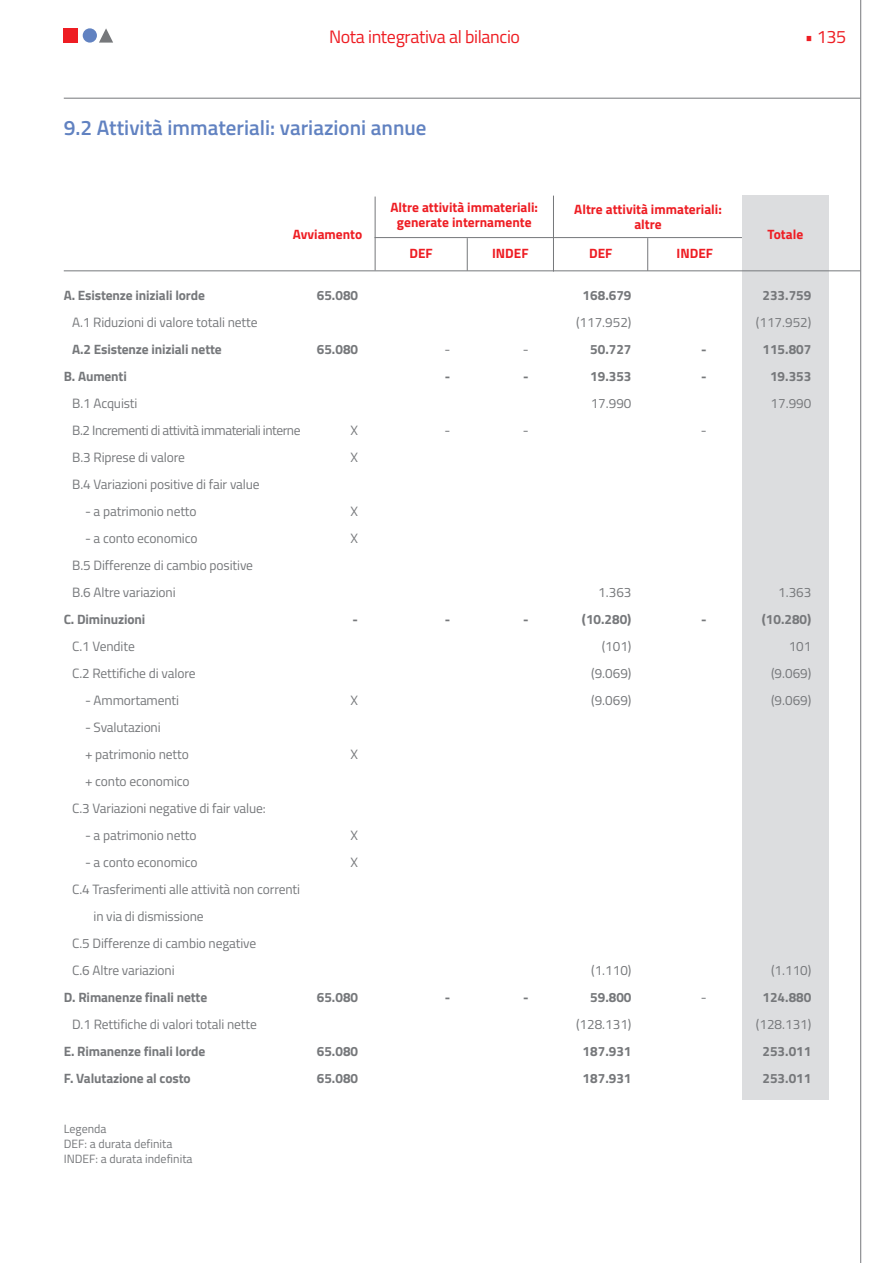
<style>
.page{position:relative;width:893px;height:1263px;background:#fff}
.page>*{position:absolute;margin:0;border:0;box-sizing:border-box;transform-origin:0 0}
.t1{font:600 21px "Titillium";color:#6182c1}
.t2{font:18px "Titillium";letter-spacing:-.02em;color:#ee1d23}
.t3{font:13.5px/27px "Titillium";letter-spacing:-.01em;color:#76787b}
.t4{font:700 13.5px/27px "Titillium";letter-spacing:-.01em;color:#76787b}
.t5{font:700 13.5px/15px "Titillium";color:#ee1d23;text-align:center}
.t6{font:12px/15px "Titillium";color:#76787b}
</style>
<div class="page">
<div style="left:64px;top:28px;width:14px;height:15px;background:#ee1d23"></div>
<svg style="left:99px;top:28px;width:14px;height:15px"></svg>
<div style="left:83px;top:28px;width:14px;height:15px;background:#6182c1;border-radius:50%"></div>
<div style="left:742px;top:196px;width:86px;height:904px;background:#dcdddf"></div>
<hr style="left:64px;top:270px;width:796px;height:1px;background:#76787b">
<hr style="left:554px;top:237px;width:188px;height:1px;background:#76787b">
<hr style="left:375px;top:237px;width:179px;height:1px;background:#76787b">
<hr style="left:647px;top:238px;width:1px;height:33px;background:#76787b">
<hr style="left:467px;top:238px;width:1px;height:33px;background:#76787b">
<hr style="left:553px;top:196px;width:1px;height:76px;background:#76787b">
<hr style="left:375px;top:197px;width:1px;height:73px;background:#76787b">
<hr style="left:64px;top:98px;width:796px;height:1px;background:#76787b">
<hr style="left:860px;top:0;width:1px;height:1263px;background:#76787b">
<h2 class="t2" style="left:329px;top:23px;width:192px">Nota integrativa al bilancio</h2>
<h1 class="t1" style="left:64px;top:112px;width:364px">9.2 Attività immateriali: variazioni annue</h1>
<p class="t5" style="left:293px;top:226px;width:71px">Avviamento</p>
<p class="t5" style="left:390px;top:199px;width:149px">Altre attività immateriali: generate internamente</p>
<p class="t5" style="left:574px;top:201px;width:149px">Altre attività immateriali: altre</p>
<p class="t4" style="left:64px;top:281px;width:143px">A. Esistenze iniziali lorde</p>
<p class="t3" style="left:72px;top:308px;width:187px">A.1 Riduzioni di valore totali nette</p>
<p class="t4" style="left:64px;top:335px;width:160px;text-indent:9px">A.2 Esistenze iniziali nette<br>B. Aumenti</p>
<p class="t3" style="left:72px;top:389px;width:230px">B.1 Acquisti<br>B.2 Incrementi di attività immateriali interne<br>B.3 Riprese di valore<br>B.4 Variazioni positive di fair value</p>
<p class="t3" style="left:85px;top:497px;width:113px">- a patrimonio netto</p>
<p class="t3" style="left:72px;top:524px;width:182px;text-indent:13px">- a conto economico<br>B.5 Differenze di cambio positive<br>B.6 Altre variazioni</p>
<p class="t4" style="left:64px;top:605px;width:83px">C. Diminuzioni</p>
<p class="t3" style="left:72px;top:632px;width:125px">C.1 Vendite<br>C.2 Rettifiche di valore</p>
<p class="t3" style="left:85px;top:686px;width:96px">- Ammortamenti</p>
<p class="t3" style="left:85px;top:713px;width:77px">- Svalutazioni</p>
<p class="t3" style="left:85px;top:740px;width:105px">+ patrimonio netto</p>
<p class="t3" style="left:85px;top:767px;width:106px">+ conto economico</p>
<p class="t3" style="left:72px;top:794px;width:195px">C.3 Variazioni negative di fair value:</p>
<p class="t3" style="left:85px;top:821px;width:113px">- a patrimonio netto</p>
<p class="t3" style="left:85px;top:848px;width:114px">- a conto economico</p>
<p class="t3" style="left:72px;top:875px;width:229px">C.4 Trasferimenti alle attività non correnti</p>
<p class="t3" style="left:94px;top:902px;width:112px">in via di dismissione</p>
<p class="t3" style="left:72px;top:929px;width:186px">C.5 Differenze di cambio negative</p>
<p class="t3" style="left:72px;top:956px;width:104px">C.6 Altre variazioni</p>
<p class="t4" style="left:64px;top:983px;width:145px">D. Rimanenze finali nette</p>
<p class="t3" style="left:72px;top:1010px;width:186px">D.1 Rettifiche di valori totali nette</p>
<p class="t4" style="left:64px;top:1037px;width:143px">E. Rimanenze finali lorde<br>F. Valutazione al costo</p>
<p class="t6" style="left:64px;top:1120px;width:130px">Legenda<br>DEF: a durata definita<br>INDEF: a durata indefinita</p>
<p class="t4" style="left:317px;top:281px;width:43px">65.080</p>
<p class="t4" style="left:317px;top:335px;width:43px">65.080</p>
<p class="t3" style="left:351px;top:416px;width:9px">X<br>X</p>
<p class="t3" style="left:351px;top:497px;width:9px">X<br>X</p>
<p class="t4" style="left:353px;top:605px;width:7px">-</p>
<p class="t3" style="left:351px;top:686px;width:9px">X</p>
<p class="t3" style="left:351px;top:740px;width:9px">X</p>
<p class="t3" style="left:351px;top:821px;width:9px">X<br>X</p>
<p class="t4" style="left:317px;top:983px;width:43px">65.080</p>
<p class="t4" style="left:317px;top:1037px;width:43px">65.080<br>65.080</p>
<p class="t5" style="left:409px;top:245px;width:25px">DEF</p>
<p class="t5" style="left:492px;top:245px;width:38px">INDEF</p>
<p class="t5" style="left:589px;top:245px;width:25px">DEF</p>
<p class="t5" style="left:677px;top:245px;width:38px">INDEF</p>
<p class="t3" style="left:444px;top:335px;width:7px">-</p>
<p class="t4" style="left:445px;top:362px;width:7px">-</p>
<p class="t3" style="left:523px;top:335px;width:7px">-</p>
<p class="t4" style="left:523px;top:362px;width:7px">-</p>
<p class="t4" style="left:583px;top:281px;width:50px">168.679</p>
<p class="t3" style="left:576px;top:308px;width:57px">(117.952)</p>
<p class="t4" style="left:590px;top:335px;width:43px">50.727<br>19.353</p>
<p class="t3" style="left:591px;top:389px;width:42px">17.990</p>
<p class="t4" style="left:701px;top:335px;width:7px">- -</p>
<p class="t3" style="left:444px;top:416px;width:7px">-</p>
<p class="t3" style="left:523px;top:416px;width:7px">-</p>
<p class="t3" style="left:701px;top:416px;width:7px">-</p>
<p class="t4" style="left:445px;top:605px;width:7px">-</p>
<p class="t4" style="left:523px;top:605px;width:7px">-</p>
<p class="t3" style="left:598px;top:578px;width:35px">1.363</p>
<p class="t4" style="left:582px;top:605px;width:51px">(10.280)</p>
<p class="t3" style="left:591px;top:632px;width:42px;text-align:justify;text-indent:10px">(101) (9.069) (9.069)</p>
<p class="t4" style="left:701px;top:605px;width:7px">-</p>
<p class="t4" style="left:445px;top:983px;width:7px">-</p>
<p class="t4" style="left:523px;top:983px;width:7px">-</p>
<p class="t3" style="left:591px;top:956px;width:42px">(1.110)</p>
<p class="t4" style="left:590px;top:983px;width:43px">59.800</p>
<p class="t3" style="left:576px;top:1010px;width:57px">(128.131)</p>
<p class="t4" style="left:583px;top:1037px;width:50px">187.931<br>187.931</p>
<p class="t3" style="left:701px;top:983px;width:7px">-</p>
<h2 class="t2" style="left:805px;top:23px;width:43px">• 135</h2>
<p class="t5" style="left:767px;top:226px;width:37px">Totale</p>
<p class="t4" style="left:762px;top:281px;width:50px">233.759</p>
<p class="t3" style="left:756px;top:308px;width:57px">(117.952)</p>
<p class="t4" style="left:762px;top:335px;width:50px;text-align:center">115.807<br>19.353</p>
<p class="t3" style="left:771px;top:389px;width:42px">17.990</p>
<p class="t3" style="left:778px;top:578px;width:35px">1.363</p>
<p class="t4" style="left:762px;top:605px;width:51px">(10.280)</p>
<p class="t3" style="left:771px;top:632px;width:42px;text-align:justify;text-indent:18px">101 (9.069) (9.069)</p>
<p class="t3" style="left:771px;top:956px;width:42px">(1.110)</p>
<p class="t4" style="left:762px;top:983px;width:50px">124.880</p>
<p class="t3" style="left:756px;top:1010px;width:57px">(128.131)</p>
<p class="t4" style="left:762px;top:1037px;width:50px">253.011<br>253.011</p>
</div>
